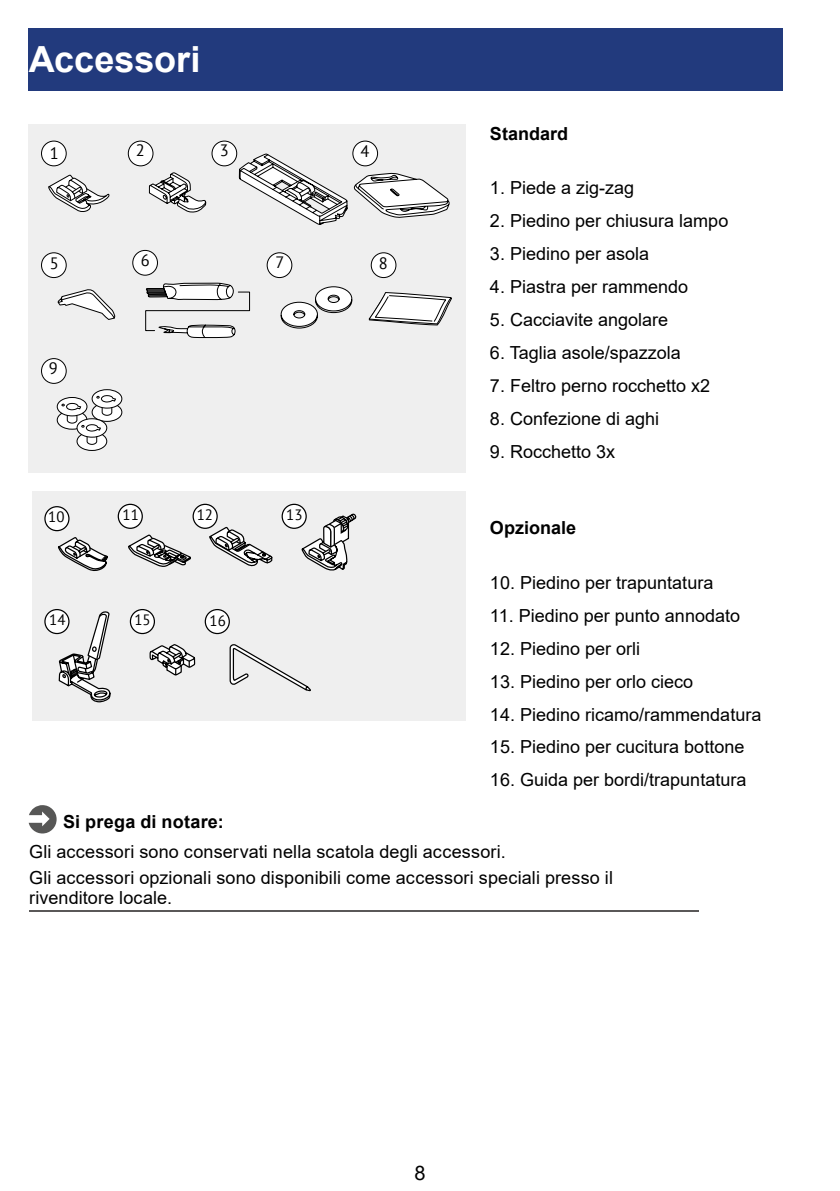
<style>
.page{position:relative;width:840px;height:1191px;background:#fff}
.page>*{position:absolute;margin:0;border:0;box-sizing:border-box;transform-origin:0 0}
.t1{font:700 36px "Arial";color:#fff}
.t2{font:20px "Arial";color:#000}
.t3{font:18px/25.6px "Arial";color:#000}
.t4{font:700 18px "Arial";color:#000}
.t5{font:16.4px "PT Sans";color:#000}
.t6{font:15px "PT Sans";color:#000}
</style>
<div class="page">
<div style="left:29px;top:28px;width:753px;height:63px;background:#223a7d"></div>
<hr style="left:29px;top:909px;width:669px;height:2px;background:#5a5858">
<svg style="left:29px;top:805px;width:28px;height:28px"></svg>
<div style="left:29px;top:125px;width:436px;height:348px;background:#efefef"></div>
<div style="left:41px;top:141px;width:25px;height:25px;background:#fff;border-radius:50%"></div>
<div style="left:41px;top:141px;width:25px;height:25px;border:1px solid #000;border-radius:50%"></div>
<div style="left:128px;top:141px;width:25px;height:25px;background:#fff;border-radius:50%"></div>
<div style="left:128px;top:141px;width:25px;height:25px;border:1px solid #000;border-radius:50%"></div>
<div style="left:212px;top:141px;width:24px;height:25px;background:#fff;border-radius:50%"></div>
<div style="left:211px;top:141px;width:26px;height:25px;border:1px solid #000;border-radius:50%"></div>
<div style="left:352px;top:141px;width:25px;height:25px;background:#fff;border-radius:50%"></div>
<div style="left:352px;top:141px;width:25px;height:25px;border:1px solid #000;border-radius:50%"></div>
<svg style="left:41px;top:253px;width:25px;height:24px"></svg>
<div style="left:41px;top:252px;width:25px;height:26px;border:1px solid #000;border-radius:50%"></div>
<svg style="left:41px;top:358px;width:25px;height:25px"></svg>
<div style="left:41px;top:358px;width:25px;height:26px;border:1px solid #000;border-radius:50%"></div>
<div style="left:32px;top:491px;width:433px;height:229px;background:#efefef"></div>
<svg style="left:45px;top:507px;width:24px;height:23px"></svg>
<div style="left:44px;top:506px;width:25px;height:25px;border:1px solid #000;border-radius:50%"></div>
<svg style="left:45px;top:609px;width:24px;height:24px"></svg>
<div style="left:44px;top:609px;width:25px;height:25px;border:1px solid #000;border-radius:50%"></div>
<svg style="left:48px;top:154px;width:404px;height:567px"></svg>
<div style="left:383px;top:524px;width:74px;height:52px;background:#efefef"></div>
<div style="left:318px;top:626px;width:130px;height:87px;background:#efefef"></div>
<h1 class="t1" style="left:29px;top:34px;width:173px">Accessori</h1>
<p class="t5" style="left:50px;top:143px;width:10px">1</p>
<p class="t5" style="left:136px;top:140px;width:10px">2</p>
<p class="t5" style="left:220px;top:140px;width:10px">3</p>
<p class="t5" style="left:360px;top:141px;width:10px">4</p>
<p class="t5" style="left:50px;top:252px;width:10px">5</p>
<p class="t5" style="left:141px;top:249px;width:10px">6</p>
<p class="t5" style="left:275px;top:252px;width:10px">7</p>
<p class="t5" style="left:378px;top:252px;width:10px">8</p>
<p class="t5" style="left:49px;top:358px;width:10px">9</p>
<p class="t6" style="left:48px;top:507px;width:18px">10</p>
<p class="t6" style="left:122px;top:505px;width:18px">11</p>
<p class="t6" style="left:197px;top:505px;width:18px">12</p>
<p class="t6" style="left:286px;top:505px;width:18px">13</p>
<p class="t6" style="left:49px;top:610px;width:18px">14</p>
<p class="t6" style="left:134px;top:610px;width:18px">15</p>
<p class="t6" style="left:209px;top:611px;width:18px">16</p>
<p class="t4" style="left:489px;top:121px;width:80px">Standard</p>
<p class="t3" style="left:489px;top:175px;width:146px">1. Piede a zig-zag</p>
<p class="t3" style="left:489px;top:208px;width:240px">2. Piedino per chiusura lampo</p>
<p class="t3" style="left:489px;top:241px;width:161px">3. Piedino per asola</p>
<p class="t3" style="left:489px;top:274px;width:200px">4. Piastra per rammendo</p>
<p class="t3" style="left:489px;top:307px;width:180px">5. Cacciavite angolare</p>
<p class="t3" style="left:489px;top:340px;width:192px">6. Taglia asole/spazzola</p>
<p class="t3" style="left:489px;top:372px;width:222px">7. Feltro perno rocchetto x2</p>
<p class="t3" style="left:489px;top:405px;width:171px">8. Confezione di aghi</p>
<p class="t3" style="left:489px;top:438px;width:127px">9. Rocchetto 3x</p>
<p class="t4" style="left:489px;top:515px;width:88px">Opzionale</p>
<p class="t3" style="left:489px;top:570px;width:225px">10. Piedino per trapuntatura</p>
<p class="t3" style="left:489px;top:602px;width:251px">11. Piedino per punto annodato</p>
<p class="t3" style="left:489px;top:635px;width:152px">12. Piedino per orli</p>
<p class="t3" style="left:489px;top:668px;width:205px">13. Piedino per orlo cieco</p>
<p class="t3" style="left:489px;top:701px;width:273px">14. Piedino ricamo/rammendatura</p>
<p class="t3" style="left:489px;top:734px;width:256px">15. Piedino per cucitura bottone</p>
<p class="t3" style="left:489px;top:767px;width:258px">16. Guida per bordi/trapuntatura</p>
<p class="t4" style="left:63px;top:809px;width:162px">Si prega di notare:</p>
<p class="t3" style="left:29px;top:838px;width:585px">Gli accessori sono conservati nella scatola degli accessori.<br>Gli accessori opzionali sono disponibili come accessori speciali presso il</p>
<p class="t3" style="left:29px;top:884px;width:145px">rivenditore locale.</p>
<p class="t2" style="left:414px;top:1159px;width:13px">8</p>
</div>
